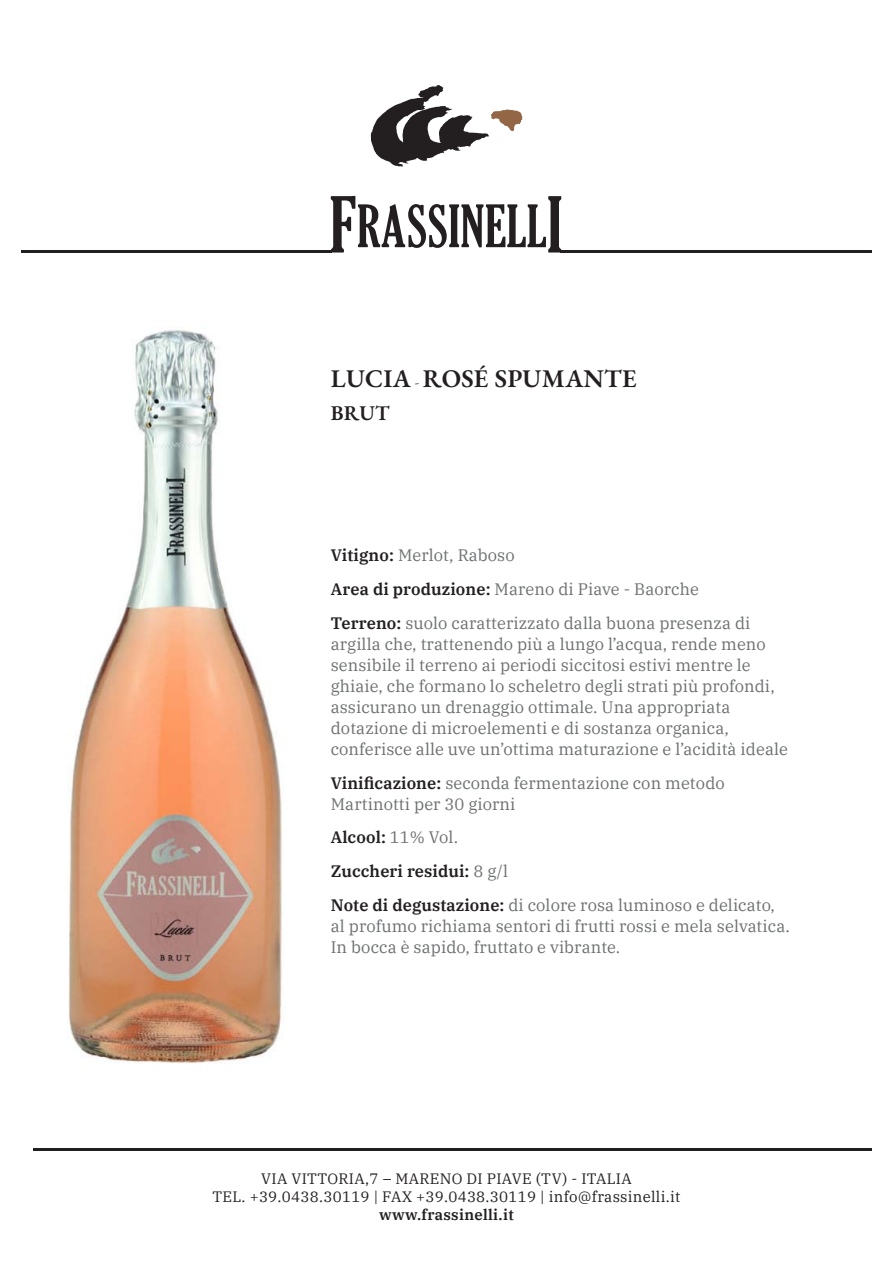
<style>
.page{position:relative;width:893px;height:1263px;background:#fff}
.page>*{position:absolute;margin:0;border:0;box-sizing:border-box;transform-origin:0 0}
.t1{font:600 25.5px "EB Garamond";letter-spacing:.01em;color:#231f20}
.t2{font:600 21px "EB Garamond";color:#231f20}
.t3{font:16.5px/21px "IBM Plex Serif";letter-spacing:.005em;color:#6d6f71}
.t4{font:600 16.5px/33.8px "IBM Plex Serif";letter-spacing:.005em;color:#231f20}
.t5{font:15px/18px "IBM Plex Serif";letter-spacing:.02em;color:#231f20;text-align:center}
.t6{font:600 15px "IBM Plex Serif";letter-spacing:.02em;color:#231f20}
.s1{font-size:15px;color:#6d6f71}
.s2{font-weight:600;color:#231f20}
.s3{font-weight:400;color:#6d6f71}
</style>
<div class="page">
<hr style="left:21px;top:250px;width:311px;height:2px;background:#231f20">
<hr style="left:560px;top:250px;width:312px;height:2px;background:#231f20">
<svg style="left:331px;top:196px;width:230px;height:56px"></svg>
<svg style="left:371px;top:85px;width:151px;height:82px"></svg>
<hr style="left:33px;top:1148px;width:839px;height:2px;background:#231f20">
<img style="left:68px;top:330px;width:214px;height:734px">
<h1 class="t1" style="left:331px;top:362px;width:307px">LUCIA <span class="s1">-</span> ROSÉ SPUMANTE</h1>
<p class="t2" style="left:331px;top:399px;width:60px">BRUT</p>
<p class="t3" style="left:331px;top:537px;width:421px;line-height:33.8px"><span class="s2">Vitigno:</span> Merlot, Raboso<br><span class="s2">Area di produzione:</span> Mareno di Piave - Baorche<br><span class="s2">Terreno:</span> suolo caratterizzato dalla buona presenza di</p>
<p class="t3" style="left:331px;top:632px;width:459px">argilla che, trattenendo più a lungo l’acqua, rende meno sensibile il terreno ai periodi siccitosi estivi mentre le ghiaie, che formano lo scheletro degli strati più profondi, assicurano un drenaggio ottimale. Una appropriata dotazione di microelementi e di sostanza organica, conferisce alle uve un’ottima maturazione e l’acidità ideale</p>
<p class="t3" style="left:331px;top:771px;width:396px"><span class="s2">Vinificazione:</span> seconda fermentazione con metodo<br>Martinotti per 30 giorni</p>
<p class="t4" style="left:331px;top:819px;width:446px">Alcool: <span class="s3">11% Vol.<br></span>Zuccheri residui: <span class="s3">8 g/l<br></span>Note di degustazione: <span class="s3">di colore rosa luminoso e delicato,</span></p>
<p class="t3" style="left:331px;top:914px;width:461px">al profumo richiama sentori di frutti rossi e mela selvatica.<br>In bocca è sapido, fruttato e vibrante.</p>
<p class="t5" style="left:212px;top:1169px;width:470px">VIA VITTORIA,7 – MARENO DI PIAVE (TV) - ITALIA<br>TEL. +39.0438.30119 | FAX +39.0438.30119 | info@frassinelli.it</p>
<p class="t6" style="left:379px;top:1203px;width:136px">www.frassinelli.it</p>
</div>
